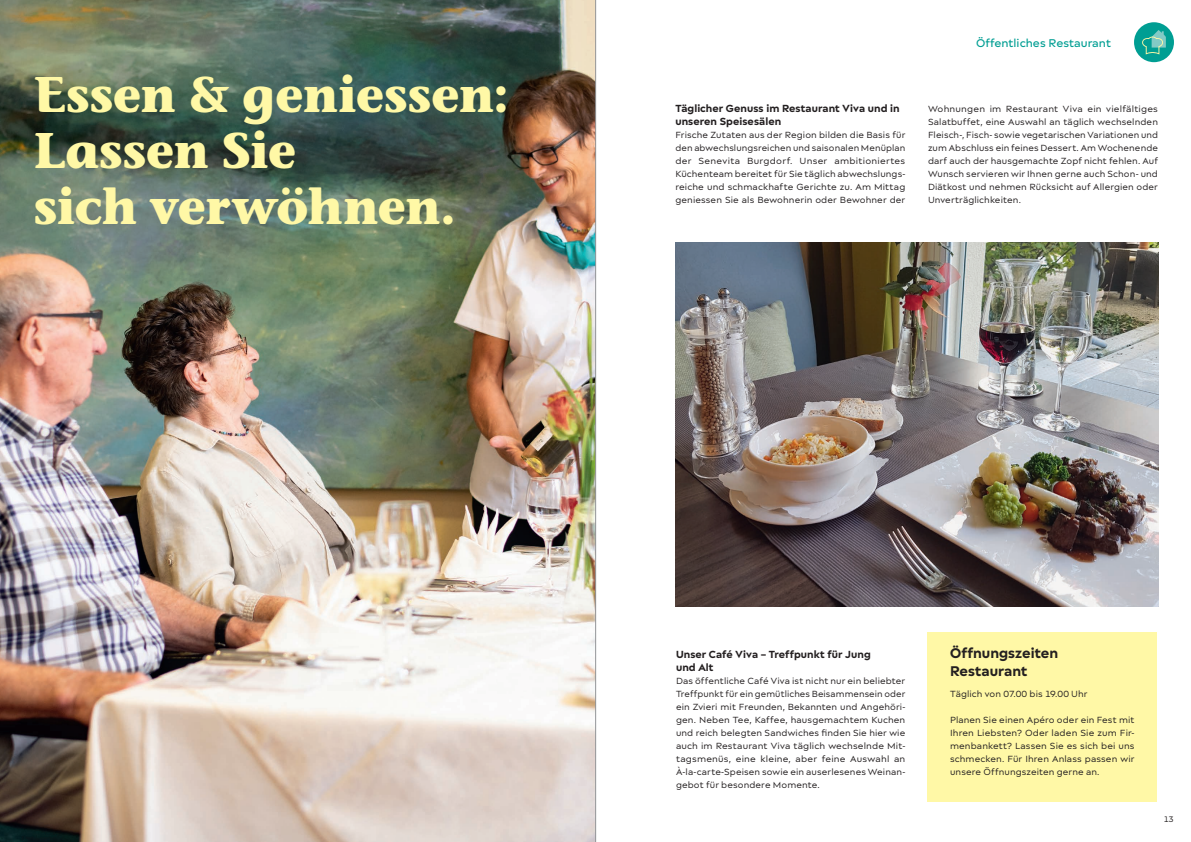
<style>
.page{position:relative;width:1191px;height:842px;background:#fff}
.page>*{position:absolute;margin:0;border:0;box-sizing:border-box;transform-origin:0 0}
.t1{font:700 50px/56px "Stone Informal ITC Pro";letter-spacing:-.005em;color:#fff8a6}
.Untertitel_2{font:700 15px "Matteo";color:#231f20}
.t2{font:500 12px "Matteo";color:#009e93}
.Untertitel{font:700 11px/13px "Matteo";letter-spacing:.005em;color:#231f20}
.Lauftext_Block{font:9.5px/13px "Matteo";letter-spacing:.01em;color:#231f20;text-align:justify}
.Lauftext{font:9.5px "Matteo";letter-spacing:.01em;color:#231f20}
.t3{font:8.5px "Matteo";color:#231f20}
</style>
<div class="page">
<img style="left:0;top:0;width:595px;height:842px">
<div style="left:1134px;top:22px;width:40px;height:40px;background:#009e93;border-radius:50%"></div>
<svg style="left:1142px;top:30px;width:23px;height:24px"></svg>
<div style="left:927px;top:632px;width:230px;height:169px;background:#fff8a6"></div>
<img style="left:675px;top:242px;width:483px;height:364px">
<hr style="left:595px;top:0;width:1px;height:842px;background:#939598">
<p class="t1" style="left:34px;top:67px;width:476px">Essen &amp; geniessen:<br>Lassen Sie<br>sich verwöhnen.</p>
<p class="Untertitel" style="left:675px;top:102px;width:226px">Täglicher Genuss im Restaurant Viva und in unseren Speisesälen</p>
<p class="Lauftext_Block" style="left:675px;top:128px;width:231px">Frische Zutaten aus der Region bilden die Basis für den abwechslungsreichen und saisonalen Menüplan der Senevita Burgdorf. Unser ambitioniertes Küchenteam bereitet für Sie täglich abwechslungs&shy;reiche und schmackhafte Gerichte zu. Am Mittag geniessen Sie als Bewohnerin oder Bewohner der</p>
<p class="t2" style="left:976px;top:36px;width:136px">Öffentliches Restaurant</p>
<p class="Lauftext_Block" style="left:928px;top:102px;width:231px">Wohnungen im Restaurant Viva ein vielfältiges Salatbuffet, eine Auswahl an täglich wechselnden Fleisch-, Fisch- sowie vegetarischen Variationen und zum Abschluss ein feines Dessert. Am Wochenende darf auch der hausgemachte Zopf nicht fehlen. Auf Wunsch servieren wir Ihnen gerne auch Schon- und Diätkost und nehmen Rücksicht auf Allergien oder Unverträglichkeiten.</p>
<p class="Untertitel" style="left:676px;top:648px;width:196px">Unser Café Viva – Treffpunkt für Jung und Alt</p>
<p class="Lauftext_Block" style="left:676px;top:674px;width:231px">Das öffentliche Café Viva ist nicht nur ein beliebter Treffpunkt für ein gemütliches Beisammensein oder ein Zvieri mit Freunden, Bekannten und Angehöri&shy;gen. Neben Tee, Kaffee, hausgemachtem Kuchen und reich belegten Sandwiches finden Sie hier wie auch im Restaurant Viva täglich wechselnde Mit&shy;tagsmenüs, eine kleine, aber feine Auswahl an À-la-carte-Speisen sowie ein auserlesenes Weinan&shy;gebot für besondere Momente.</p>
<p class="Untertitel_2" style="left:950px;top:644px;width:110px">Öffnungszeiten</p>
<p class="Untertitel_2" style="left:950px;top:662px;width:79px">Restaurant</p>
<p class="Lauftext" style="left:950px;top:688px;width:139px">Täglich von 07.00 bis 19.00 Uhr</p>
<p class="Lauftext_Block" style="left:950px;top:713px;width:186px">Planen Sie einen Apéro oder ein Fest mit Ihren Liebsten? Oder laden Sie zum Fir&shy;menbankett? Lassen Sie es sich bei uns schmecken. Für Ihren Anlass passen wir unsere Öffnungszeiten gerne an.</p>
<p class="t3" style="left:1163px;top:814px;width:12px">13</p>
</div>
